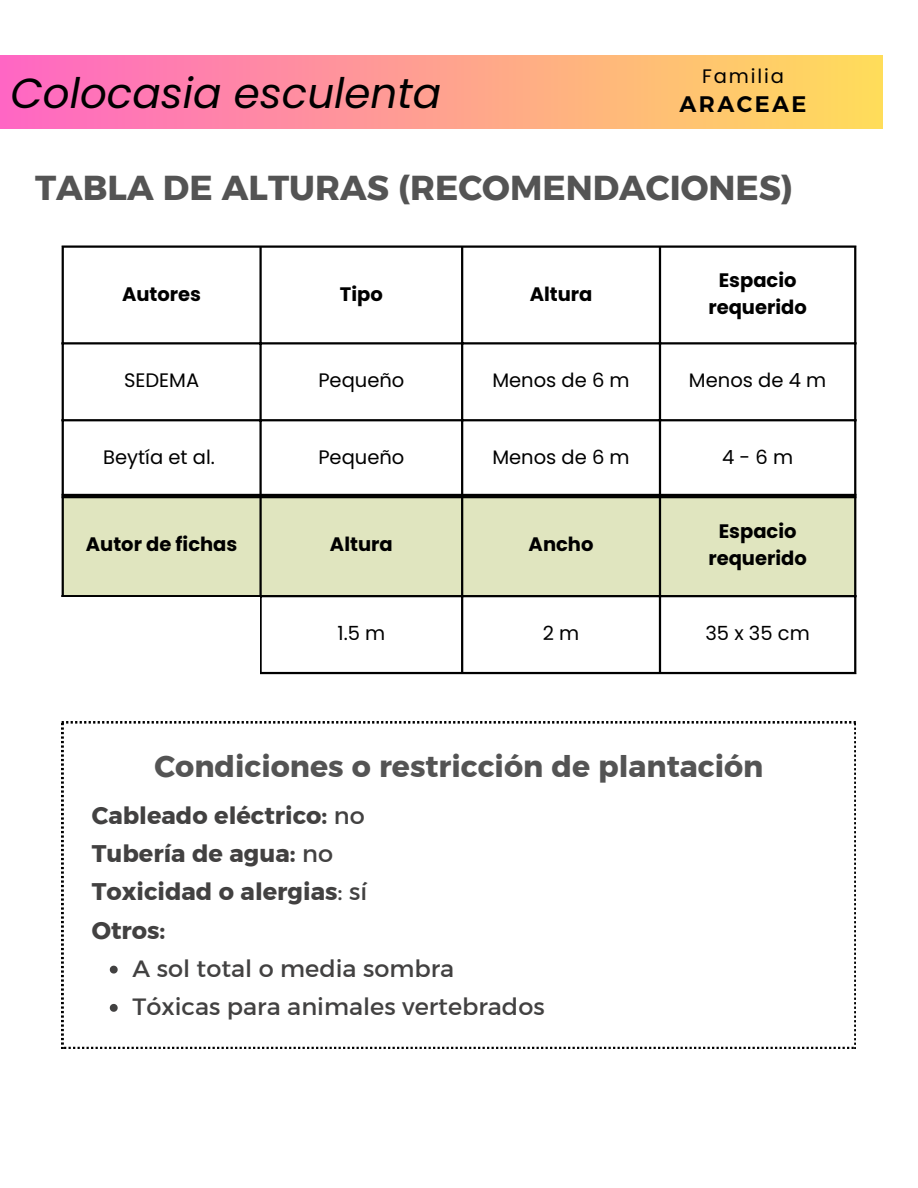
<style>
.page{position:relative;width:918px;height:1188px;background:#fff}
.page>*{position:absolute;margin:0;border:0;box-sizing:border-box;transform-origin:0 0}
.t1{font:italic 42px "Poppins";color:#000}
.t2{font:34.5px "Kief Montaser Bold";color:#545454}
.t3{font:30px "Kief Montaser Bold";color:#545454}
.t4{font:24px/38.2px "Kief Montaser Bold";color:#424141}
.t5{font:24px/38.2px "Kief Montaser Regular";color:#424141}
.t6{font:700 22.35px "Kief Montaser Semi";letter-spacing:.105em;color:#000}
.t7{font:19.5px "Poppins";color:#000}
.t8{font:700 19.5px/27px "Poppins";color:#000;text-align:center}
.t9{font:19.5px "Poppins";letter-spacing:.095em;color:#000}
.s1{font-family:"Kief Montaser Regular"}
</style>
<div class="page">
<svg style="left:62px;top:721px;width:794px;height:328px"></svg>
<div style="left:64px;top:498px;width:790px;height:97px;background:#e0e5bf"></div>
<hr style="left:62px;top:496px;width:2px;height:176px;background:#000">
<hr style="left:259px;top:496px;width:3px;height:176px;background:#000">
<hr style="left:461px;top:496px;width:2px;height:176px;background:#000">
<hr style="left:659px;top:496px;width:2px;height:176px;background:#000">
<hr style="left:854px;top:496px;width:2px;height:176px;background:#000">
<hr style="left:62px;top:494px;width:794px;height:2px;background:#000">
<hr style="left:62px;top:595px;width:794px;height:2px;background:#000">
<hr style="left:62px;top:672px;width:794px;height:2px;background:#000">
<div style="left:34px;top:597px;width:226px;height:87px;background:#fff"></div>
<svg style="left:110px;top:966px;width:8px;height:8px"></svg>
<svg style="left:110px;top:1004px;width:8px;height:8px"></svg>
<div style="left:0;top:55px;width:882px;height:73px;background:linear-gradient(to right,#ff66c4,#ffdd5a)"></div>
<hr style="left:62px;top:248px;width:2px;height:248px;background:#000">
<hr style="left:259px;top:248px;width:3px;height:248px;background:#000">
<hr style="left:461px;top:248px;width:2px;height:248px;background:#000">
<hr style="left:659px;top:248px;width:2px;height:248px;background:#000">
<hr style="left:854px;top:248px;width:2px;height:248px;background:#000">
<hr style="left:62px;top:245px;width:794px;height:3px;background:#000">
<hr style="left:62px;top:342px;width:794px;height:2px;background:#000">
<hr style="left:62px;top:419px;width:794px;height:2px;background:#000">
<hr style="left:62px;top:496px;width:794px;height:2px;background:#000">
<h1 class="t1" style="left:10px;top:64px;width:432px">Colocasia esculenta</h1>
<p class="t9" style="left:702px;top:62px;width:83px">Familia</p>
<p class="t6" style="left:680px;top:90px;width:128px">ARACEAE</p>
<h2 class="t2" style="left:35px;top:167px;width:759px">TABLA DE ALTURAS (RECOMENDACIONES)</h2>
<p class="t8" style="left:122px;top:280px;width:81px">Autores</p>
<p class="t8" style="left:340px;top:280px;width:44px">Tipo</p>
<p class="t8" style="left:530px;top:280px;width:64px">Altura</p>
<p class="t8" style="left:708px;top:267px;width:100px">Espacio requerido</p>
<p class="t7" style="left:124px;top:367px;width:77px">SEDEMA</p>
<p class="t7" style="left:318px;top:367px;width:88px">Pequeño</p>
<p class="t7" style="left:492px;top:367px;width:139px">Menos de 6 m</p>
<p class="t7" style="left:689px;top:367px;width:139px">Menos de 4 m</p>
<p class="t7" style="left:103px;top:444px;width:113px">Beytía et al.</p>
<p class="t7" style="left:318px;top:444px;width:88px">Pequeño</p>
<p class="t7" style="left:492px;top:444px;width:139px">Menos de 6 m</p>
<p class="t7" style="left:722px;top:444px;width:73px">4-6m</p>
<p class="t8" style="left:86px;top:531px;width:153px">Autor de fichas</p>
<p class="t8" style="left:330px;top:531px;width:64px">Altura</p>
<p class="t8" style="left:529px;top:531px;width:66px">Ancho</p>
<p class="t8" style="left:708px;top:517px;width:100px">Espacio requerido</p>
<p class="t7" style="left:337px;top:620px;width:49px">1.5 m</p>
<p class="t7" style="left:543px;top:620px;width:38px">2 m</p>
<p class="t7" style="left:705px;top:620px;width:106px">35 x 35 cm</p>
<h3 class="t3" style="left:154px;top:748px;width:611px">Condiciones o restricción de plantación</h3>
<p class="t4" style="left:92px;top:796px;width:277px">Cableado eléctrico: <span class="s1">no<br></span>Tubería de agua: <span class="s1">no<br></span>Toxicidad o alergias<span class="s1">: sí<br></span>Otros:</p>
<p class="t5" style="left:133px;top:949px;width:414px">A sol total o media sombra<br>Tóxicas para animales vertebrados</p>
</div>
